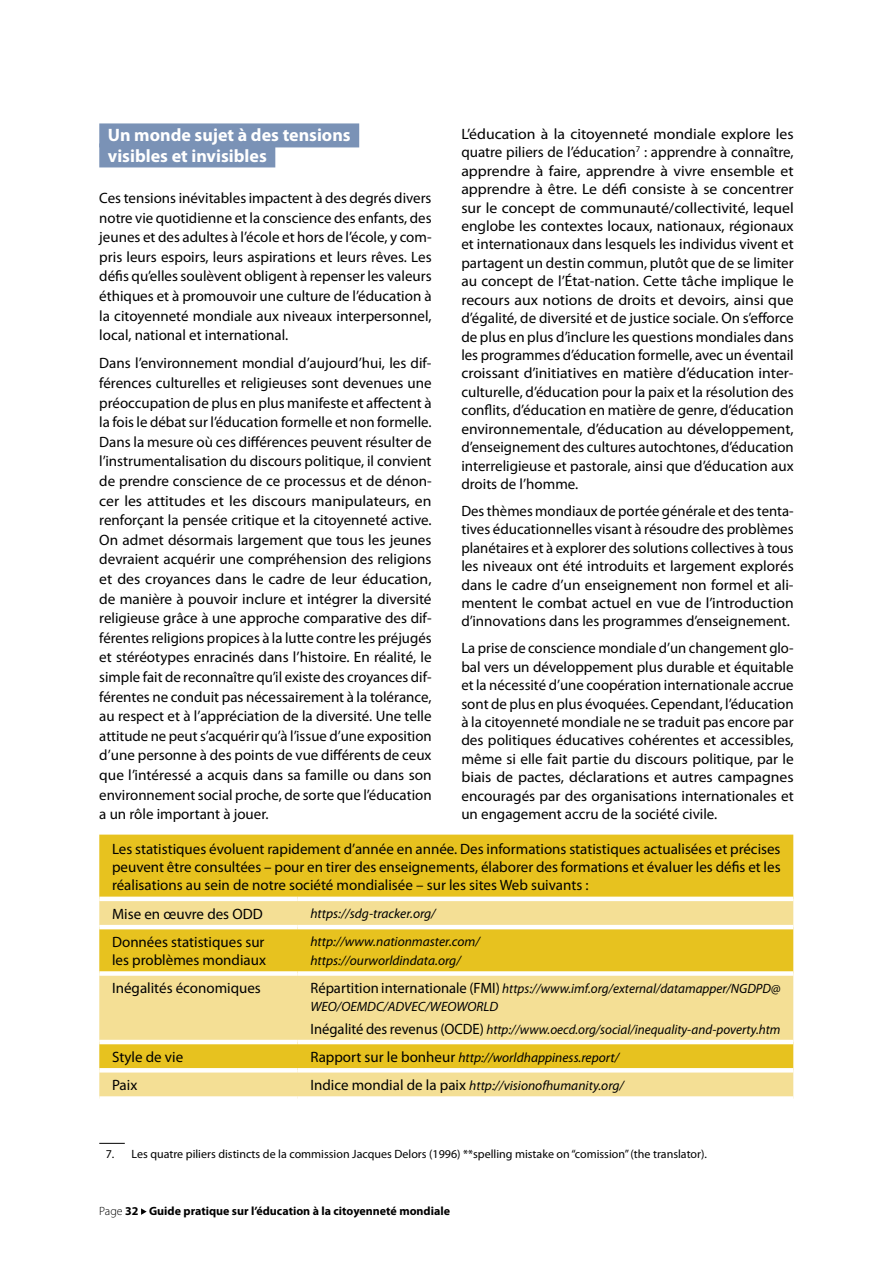
<style>
.page{position:relative;width:893px;height:1263px;background:#fff}
.page>*{position:absolute;margin:0;border:0;box-sizing:border-box;transform-origin:0 0}
.t1{font:700 18px/21.1px "Myriad Pro";color:#fff}
.t2{font:15px/19.6px "Myriad Pro";color:#000;text-align:justify}
.t3{font:15px/18.5px "Myriad Pro";color:#000;text-align:justify;scale:1.05 1}
.t4{font:italic 13.5px/19.2px "Myriad Pro";color:#000}
.t5{font:12px "Myriad Pro";color:#000}
.t6{font:700 12px "Myriad Pro";color:#000}
.s1{font-style:normal;font-size:15px}
.s2{font-weight:300}
</style>
<div class="page">
<svg style="left:141px;top:1208px;width:6px;height:7px"></svg>
<div style="left:99px;top:123px;width:260px;height:24px;background:#7a92b6"></div>
<div style="left:99px;top:143px;width:176px;height:24px;background:#7a92b6"></div>
<svg style="left:99px;top:1143px;width:26px;height:1px"></svg>
<div style="left:99px;top:835px;width:694px;height:62px;background:#e7c21f"></div>
<svg style="left:99px;top:901px;width:694px;height:195px;background:#efd46a"></svg>
<hr style="left:99px;top:925px;width:199px;height:4px;background:#fff">
<hr style="left:298px;top:925px;width:495px;height:4px;background:#fff">
<div style="left:99px;top:971px;width:199px;height:5px;background:#fff"></div>
<div style="left:298px;top:971px;width:495px;height:5px;background:#fff"></div>
<hr style="left:99px;top:1040px;width:199px;height:4px;background:#fff">
<hr style="left:298px;top:1040px;width:495px;height:4px;background:#fff">
<svg style="left:99px;top:1068px;width:199px;height:4px"></svg>
<svg style="left:298px;top:1068px;width:495px;height:4px"></svg>
<p class="t3" style="left:461px;top:124px;width:318px">L’éducation à la citoyenneté mondiale explore les quatre piliers de l’éducation<sup>7</sup> : apprendre à connaître, apprendre à faire, apprendre à vivre ensemble et apprendre à être. Le défi consiste à se concentrer sur le concept de communauté/collectivité, lequel englobe les contextes locaux, nationaux, régionaux et internationaux dans lesquels les individus vivent et partagent un destin commun, plutôt que de se limiter au concept de l’État-nation. Cette tâche implique le recours aux notions de droits et devoirs, ainsi que d’égalité, de diversité et de justice sociale. On s’efforce de plus en plus d’inclure les questions mondiales dans les programmes d’éducation formelle, avec un éventail croissant d’initiatives en matière d’éducation inter&shy;culturelle, d’éducation pour la paix et la résolution des conflits, d’éducation en matière de genre, d’éducation environnementale, d’éducation au développement, d’enseignement des cultures autochtones, d’éducation interreligieuse et pastorale, ainsi que d’éducation aux droits de l’homme.</p>
<p class="t2" style="left:461px;top:501px;width:334px;line-height:18.5px">Des thèmes mondiaux de portée générale et des tenta&shy;tives éducationnelles visant à résoudre des problèmes planétaires et à explorer des solutions collectives à tous les niveaux ont été introduits et largement explorés dans le cadre d’un enseignement non formel et ali&shy;mentent le combat actuel en vue de l’introduction d’innovations dans les programmes d’enseignement.</p>
<p class="t2" style="left:461px;top:639px;width:334px;line-height:18.5px">La prise de conscience mondiale d’un changement glo&shy;bal vers un développement plus durable et équitable et la nécessité d’une coopération internationale accrue sont de plus en plus évoquées. Cependant, l’éducation à la citoyenneté mondiale ne se traduit pas encore par des politiques éducatives cohérentes et accessibles, même si elle fait partie du discours politique, par le biais de pactes, déclarations et autres campagnes encouragés par des organisations internationales et un engagement accru de la société civile.</p>
<p class="t2" style="left:112px;top:840px;width:670px;line-height:18px">Les statistiques évoluent rapidement d’année en année. Des informations statistiques actualisées et précises peuvent être consultées – pour en tirer des enseignements, élaborer des formations et évaluer les défis et les réalisations au sein de notre société mondialisée – sur les sites Web suivants :</p>
<p class="t2" style="left:112px;top:903px;width:152px">Mise en œuvre des ODD</p>
<p class="t4" style="left:310px;top:903px;width:127px">https://sdg-tracker.org/</p>
<p class="t2" style="left:112px;top:933px;width:155px;line-height:18px">Données statistiques sur les problèmes mondiaux</p>
<p class="t4" style="left:310px;top:931px;width:171px">http://www.nationmaster.com/ https://ourworldindata.org/</p>
<p class="t2" style="left:112px;top:978px;width:150px">Inégalités économiques</p>
<p class="t4" style="left:310px;top:979px;width:472px;line-height:18px"><span class="s1">Répartition internationale (FMI)</span> https://www.imf.org/external/datamapper/NGDPD@<br>WEO/OEMDC/ADVEC/WEOWORLD</p>
<p class="t4" style="left:310px;top:1019px;width:472px"><span class="s1">Inégalité des revenus (OCDE)</span> http://www.oecd.org/social/inequality-and-poverty.htm</p>
<p class="t2" style="left:112px;top:1047px;width:73px">Style de vie</p>
<p class="t4" style="left:310px;top:1047px;width:310px"><span class="s1">Rapport sur le bonheur</span> http://worldhappiness.report/</p>
<p class="t2" style="left:112px;top:1075px;width:27px">Paix</p>
<p class="t4" style="left:310px;top:1076px;width:315px"><span class="s1">Indice mondial de la paix</span> http://visionofhumanity.org/</p>
<p class="t1" style="left:108px;top:124px;width:244px">Un monde sujet à des tensions visibles et invisibles</p>
<p class="t2" style="left:99px;top:188px;width:334px">Ces tensions inévitables impactent à des degrés divers notre vie quotidienne et la conscience des enfants, des jeunes et des adultes à l’école et hors de l’école, y com&shy;pris leurs espoirs, leurs aspirations et leurs rêves. Les défis qu’elles soulèvent obligent à repenser les valeurs éthiques et à promouvoir une culture de l’éducation à la citoyenneté mondiale aux niveaux interpersonnel, local, national et international.</p>
<p class="t2" style="left:99px;top:353px;width:334px">Dans l’environnement mondial d’aujourd’hui, les dif&shy;férences culturelles et religieuses sont devenues une préoccupation de plus en plus manifeste et affectent à la fois le débat sur l’éducation formelle et non formelle.<br>Dans la mesure où ces différences peuvent résulter de l’instrumentalisation du discours politique, il convient de prendre conscience de ce processus et de dénon&shy;cer les attitudes et les discours manipulateurs, en renforçant la pensée critique et la citoyenneté active.<br>On admet désormais largement que tous les jeunes devraient acquérir une compréhension des religions et des croyances dans le cadre de leur éducation, de manière à pouvoir inclure et intégrer la diversité religieuse grâce à une approche comparative des dif&shy;férentes religions propices à la lutte contre les préjugés et stéréotypes enracinés dans l’histoire. En réalité, le simple fait de reconnaître qu’il existe des croyances dif&shy;férentes ne conduit pas nécessairement à la tolérance, au respect et à l’appréciation de la diversité. Une telle attitude ne peut s’acquérir qu’à l’issue d’une exposition d’une personne à des points de vue différents de ceux que l’intéressé a acquis dans sa famille ou dans son environnement social proche, de sorte que l’éducation a un rôle important à jouer.</p>
<p class="t5" style="left:106px;top:1146px;width:603px">7. Les quatre piliers distincts de la commission Jacques Delors (1996) **spelling mistake on “comission” (the translator).</p>
<p class="t6" style="left:99px;top:1203px;width:352px"><span class="s2">Page</span> 32 Guide pratique sur l’éducation à la citoyenneté mondiale</p>
</div>
